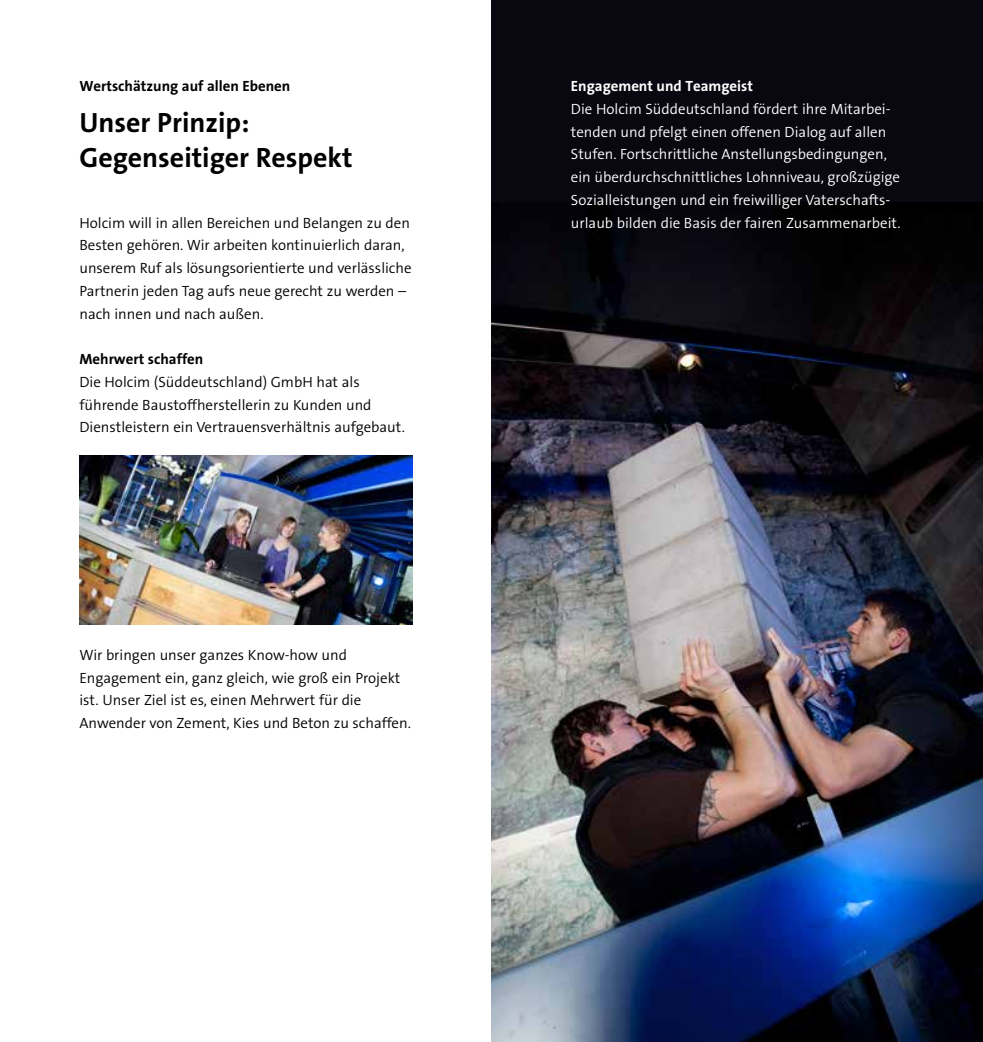
<style>
.page{position:relative;width:983px;height:1042px;background:#fff}
.page>*{position:absolute;margin:0;border:0;box-sizing:border-box;transform-origin:0 0}
.t1{font:700 28px/35px "The Sans B7";color:#000}
.t2{font:300 14.88px/22.8px "The Sans B4";color:#000}
.t3{font:300 14.88px/22.8px "The Sans B4";color:#fff}
.t4{font:700 14.88px "The Sans B7";color:#000}
.t5{font:700 14.88px "The Sans B7";color:#fff}
</style>
<div class="page">
<img style="left:79px;top:455px;width:333px;height:169px">
<div style="left:491px;top:0;width:491px;height:1042px;background:#090810"></div>
<img style="left:491px;top:202px;width:491px;height:840px">
<p class="t4" style="left:79px;top:78px;width:212px">Wertschätzung auf allen Ebenen</p>
<p class="t5" style="left:570px;top:78px;width:183px">Engagement und Teamgeist</p>
<p class="t3" style="left:570px;top:98px;width:331px">Die Holcim Süddeutschland fördert ihre Mitarbei&shy;tenden und pfelgt einen offenen Dialog auf allen Stufen. Fortschrittliche Anstellungsbedingungen, ein überdurchschnittliches Lohnniveau, großzügige Sozialleistungen und ein freiwilliger Vaterschafts&shy;urlaub bilden die Basis der fairen Zusammenarbeit.</p>
<h1 class="t1" style="left:79px;top:106px;width:275px">Unser Prinzip:<br>Gegenseitiger Respekt</h1>
<p class="t2" style="left:79px;top:212px;width:333px">Holcim will in allen Bereichen und Belangen zu den Besten gehören. Wir arbeiten kontinuierlich daran, unserem Ruf als lösungsorientierte und verlässliche Partnerin jeden Tag aufs neue gerecht zu werden – nach innen und nach außen.</p>
<p class="t4" style="left:79px;top:351px;width:125px">Mehrwert schaffen</p>
<p class="t2" style="left:79px;top:371px;width:327px">Die Holcim (Süddeutschland) GmbH hat als führende Baustoffherstellerin zu Kunden und<br>Dienstleistern ein Vertrauensverhältnis aufgebaut.</p>
<p class="t2" style="left:79px;top:644px;width:333px">Wir bringen unser ganzes Know-how und Engagement ein, ganz gleich, wie groß ein Projekt ist. Unser Ziel ist es, einen Mehrwert für die Anwender von Zement, Kies und Beton zu schaffen.</p>
</div>
